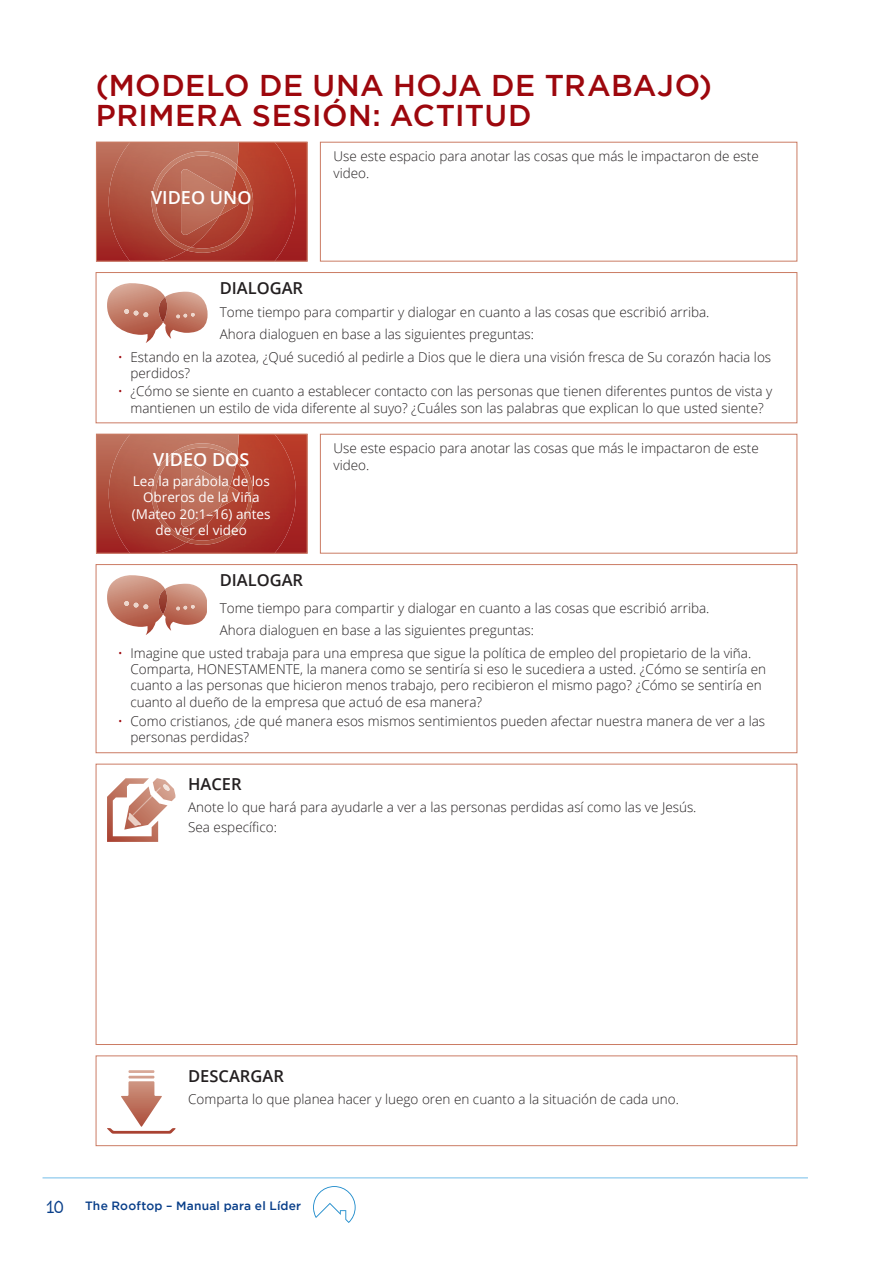
<style>
.page{position:relative;width:893px;height:1263px;background:#fff}
.page>*{position:absolute;margin:0;border:0;box-sizing:border-box;transform-origin:0 0}
.t1{font:500 30px/30px "Gotham";letter-spacing:.015em;color:#9d070d}
.t2{font:600 18px "Open Sans";color:#fff}
.t3{font:600 16.5px "Open Sans";color:#231f20}
.t4{font:300 13.5px/16.2px "Open Sans";color:#231f20}
.t5{font:13.5px/16.2px "Open Sans";color:#fff;text-align:center}
.t6{font:500 12px "Gotham";letter-spacing:.02em;color:#083e89}
.s1{color:#9d070d}
.s2{font-family:"Nexa Rust Handmade";font-weight:400;font-stretch:expanded;font-size:18px}
</style>
<div class="page">
<hr style="left:43px;top:1177px;width:765px;height:1px;background:#73bde9">
<svg style="left:313px;top:1186px;width:43px;height:37px"></svg>
<svg style="left:296px;top:144px;width:9px;height:115px"></svg>
<svg style="left:98px;top:144px;width:11px;height:115px"></svg>
<img style="left:239px;top:144px;width:57px;height:115px">
<img style="left:109px;top:144px;width:130px;height:115px">
<img style="left:186px;top:165px;width:67px;height:88px">
<img style="left:152px;top:151px;width:85px;height:99px">
<img style="left:230px;top:194px;width:10px;height:22px">
<img style="left:181px;top:169px;width:49px;height:66px">
<div style="left:96px;top:142px;width:211px;height:119px;border:1px solid #cb7c64"></div>
<svg style="left:296px;top:436px;width:9px;height:115px"></svg>
<svg style="left:98px;top:436px;width:11px;height:115px"></svg>
<img style="left:239px;top:436px;width:57px;height:115px">
<img style="left:109px;top:436px;width:130px;height:115px">
<img style="left:186px;top:457px;width:67px;height:88px">
<img style="left:152px;top:443px;width:85px;height:99px">
<img style="left:230px;top:486px;width:10px;height:22px">
<img style="left:181px;top:461px;width:49px;height:66px">
<div style="left:96px;top:434px;width:211px;height:119px;border:1px solid #cb7c64"></div>
<div style="left:320px;top:434px;width:477px;height:119px;border:1px solid #cb7c64"></div>
<div style="left:320px;top:142px;width:477px;height:119px;border:1px solid #cb7c64"></div>
<div style="left:96px;top:272px;width:701px;height:151px;border:1px solid #cb7c64"></div>
<div style="left:96px;top:564px;width:701px;height:189px;border:1px solid #cb7c64"></div>
<div style="left:96px;top:1055px;width:701px;height:91px;border:1px solid #cb7c64"></div>
<svg style="left:107px;top:283px;width:101px;height:60px"></svg>
<svg style="left:107px;top:575px;width:100px;height:60px"></svg>
<svg style="left:107px;top:778px;width:68px;height:64px"></svg>
<svg style="left:107px;top:1070px;width:68px;height:64px"></svg>
<h1 class="t1" style="left:96px;top:70px;width:618px">(MODELO DE UNA HOJA DE TRABAJO)<br>PRIMERA SESIÓN: ACTITUD</h1>
<h2 class="t2" style="left:151px;top:185px;width:102px">VIDEO UNO</h2>
<p class="t4" style="left:333px;top:148px;width:427px">Use este espacio para anotar las cosas que más le impactaron de este video.</p>
<p class="t3" style="left:220px;top:277px;width:85px">DIALOGAR</p>
<p class="t4" style="left:220px;top:300px;width:491px;line-height:22.5px">Tome tiempo para compartir y dialogar en cuanto a las cosas que escribió arriba.<br>Ahora dialoguen en base a las siguientes preguntas:</p>
<p class="t4" style="left:130px;top:348px;width:642px;text-indent:-13px"><span class="s1">•</span> Estando en la azotea, ¿Qué sucedió al pedirle a Dios que le diera una visión fresca de Su corazón hacia los perdidos?</p>
<p class="t4" style="left:118px;top:383px;width:656px;text-align:center"><span class="s1">•</span> ¿Cómo se siente en cuanto a establecer contacto con las personas que tienen diferentes puntos de vista y mantienen un estilo de vida diferente al suyo? ¿Cuáles son las palabras que explican lo que usted siente?</p>
<h2 class="t2" style="left:153px;top:447px;width:98px">VIDEO DOS</h2>
<p class="t5" style="left:132px;top:473px;width:140px">Lea la parábola de los<br>Obreros de la Viña (Mateo 20:1–16) antes de ver el video</p>
<p class="t4" style="left:333px;top:440px;width:427px">Use este espacio para anotar las cosas que más le impactaron de este video.</p>
<p class="t3" style="left:220px;top:569px;width:85px">DIALOGAR</p>
<p class="t4" style="left:220px;top:596px;width:491px;line-height:22.5px">Tome tiempo para compartir y dialogar en cuanto a las cosas que escribió arriba.<br>Ahora dialoguen en base a las siguientes preguntas:</p>
<p class="t4" style="left:130px;top:645px;width:637px;text-indent:-13px"><span class="s1">•</span> Imagine que usted trabaja para una empresa que sigue la política de empleo del propietario de la viña.<br>Comparta, HONESTAMENTE, la manera como se sentiría si eso le sucediera a usted. ¿Cómo se sentiría en cuanto a las personas que hicieron menos trabajo, pero recibieron el mismo pago? ¿Cómo se sentiría en cuanto al dueño de la empresa que actuó de esa manera?</p>
<p class="t4" style="left:130px;top:713px;width:636px;text-indent:-13px"><span class="s1">•</span> Como cristianos, ¿de qué manera esos mismos sentimientos pueden afectar nuestra manera de ver a las personas perdidas?</p>
<p class="t3" style="left:188px;top:772px;width:55px">HACER</p>
<p class="t4" style="left:188px;top:797px;width:510px;line-height:19.4px">Anote lo que hará para ayudarle a ver a las personas perdidas así como las ve Jesús.<br>Sea específico:</p>
<p class="t3" style="left:188px;top:1064px;width:97px">DESCARGAR</p>
<p class="t4" style="left:188px;top:1091px;width:492px">Comparta lo que planea hacer y luego oren en cuanto a la situación de cada uno.</p>
<p class="t6" style="left:46px;top:1199px;width:256px"><span class="s2">10</span> The Rooftop – Manual para el Líder</p>
</div>
